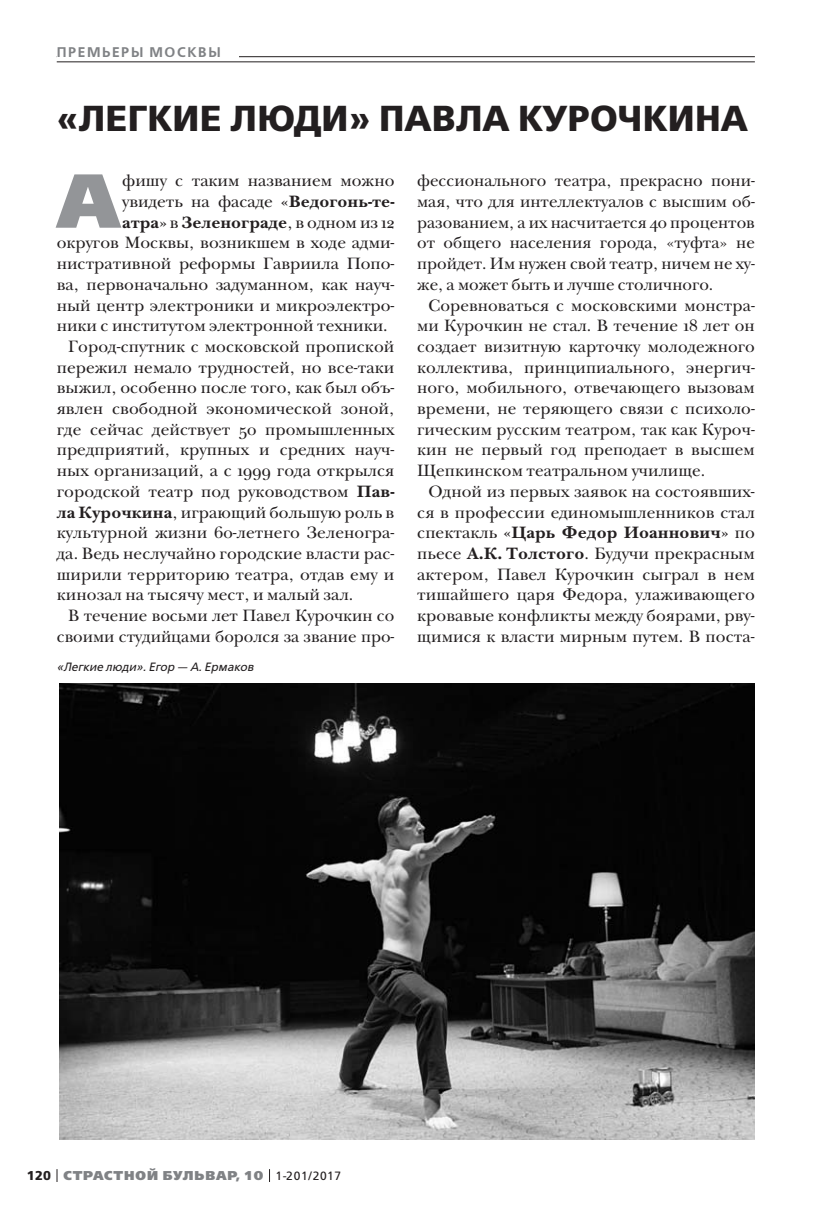
<style>
.page{position:relative;width:823px;height:1219px;background:#fff}
.page>*{position:absolute;margin:0;border:0;box-sizing:border-box;transform-origin:0 0}
.t1{font:800 76.2px "Free Set";color:#939598}
.t2{font:700 36px "Free Set";letter-spacing:.01em;color:#231f20}
.t3{font:17px/20.6px "New Baskerville ITC";letter-spacing:.005em;color:#231f20;text-align:justify}
.t4{font:700 17px "New Baskerville ITC";color:#231f20}
.t5{font:600 14px "Free Set";letter-spacing:.11em;color:#808285}
.t6{font:800 12.8px "Free Set";letter-spacing:.07em;color:#808285}
.t7{font:italic 12px "Free Set";color:#231f20}
.s1{font-weight:700}
.s2{font-weight:400}
.s3{font-weight:700;color:#231f20}
.s4{font-weight:400;font-size:12px;color:#231f20}
</style>
<div class="page">
<svg style="left:57px;top:1169px;width:1px;height:13px"></svg>
<svg style="left:269px;top:1169px;width:1px;height:13px"></svg>
<hr style="left:57px;top:56px;width:697px;height:1px;background:#231f20">
<div style="left:57px;top:41px;width:181px;height:21px;background:#fff"></div>
<hr style="left:57px;top:62px;width:697px;height:1px;background:#231f20">
<img style="left:59px;top:683px;width:695px;height:457px">
<p class="t5" style="left:57px;top:45px;width:165px">ПРЕМЬЕРЫ МОСКВЫ</p>
<h2 class="t2" style="left:57px;top:101px;width:692px">«ЛЕГКИЕ ЛЮДИ» ПАВЛА КУРОЧКИНА</h2>
<h1 class="t1" style="left:57px;top:164px;width:65px">А</h1>
<p class="t3" style="left:122px;top:172px;width:273px">фишу с таким названием можно</p>
<p class="t3" style="left:417px;top:172px;width:339px">фессионального театра, прекрасно пони&shy;мая, что для интеллектуалов с высшим об&shy;разованием, а их насчитается 40 процентов от общего населения города, «туфта» не пройдет. Им нужен свой театр, ничем не ху&shy;же, а может быть и лучше столичного.</p>
<p class="t3" style="left:417px;top:296px;width:339px;text-indent:11px">Соревноваться с московскими монстра&shy;ми Курочкин не стал. В течение 18 лет он создает визитную карточку молодежного коллектива, принципиального, энергич&shy;ного, мобильного, отвечающего вызовам времени, не теряющего связи с психоло&shy;гическим русским театром, так как Куроч&shy;кин не первый год преподает в высшем Щепкинском театральном училище.</p>
<p class="t3" style="left:417px;top:483px;width:339px;text-indent:11px">Одной из первых заявок на состоявших&shy;ся в профессии единомышленников стал спектакль <span class="s1">«Царь Федор Иоаннович»</span> по пьесе <span class="s1">А.К. Толстого</span>. Будучи прекрасным актером, Павел Курочкин сыграл в нем тишайшего царя Федора, улаживающего кровавые конфликты между боярами, рву&shy;щимися к власти мирным путем. В поста-</p>
<p class="t3" style="left:122px;top:193px;width:273px">увидеть на фасаде <span class="s1">«Ведогонь-те-</span></p>
<p class="t4" style="left:122px;top:216px;width:273px">атра» <span class="s2">в</span> Зеленограде<span class="s2">, в одном из 12</span></p>
<p class="t3" style="left:57px;top:234px;width:339px">округов Москвы, возникшем в ходе адми-</p>
<p class="t3" style="left:57px;top:255px;width:339px">нистративной реформы Гавриила Попо-</p>
<p class="t3" style="left:57px;top:276px;width:339px">ва, первоначально задуманном, как науч-</p>
<p class="t3" style="left:57px;top:296px;width:339px">ный центр электроники и микроэлектро-</p>
<p class="t3" style="left:57px;top:317px;width:332px">ники с институтом электронной техники.</p>
<p class="t3" style="left:68px;top:338px;width:327px">Город-спутник с московской пропиской</p>
<p class="t3" style="left:57px;top:358px;width:339px">пережил немало трудностей, но все-таки</p>
<p class="t3" style="left:57px;top:379px;width:339px">выжил, особенно после того, как был объ-</p>
<p class="t3" style="left:57px;top:400px;width:339px">явлен свободной экономической зоной,</p>
<p class="t3" style="left:57px;top:420px;width:339px">где сейчас действует 50 промышленных</p>
<p class="t3" style="left:57px;top:441px;width:339px">предприятий, крупных и средних науч-</p>
<p class="t3" style="left:57px;top:462px;width:339px">ных организаций, а с 1999 года открылся</p>
<p class="t3" style="left:57px;top:483px;width:339px">городской театр под руководством <span class="s1">Пав-</span></p>
<p class="t3" style="left:57px;top:503px;width:339px"><span class="s1">ла Курочкина</span>, играющий большую роль в</p>
<p class="t3" style="left:57px;top:524px;width:339px">культурной жизни 60-летнего Зеленогра-</p>
<p class="t3" style="left:57px;top:545px;width:339px">да. Ведь неслучайно городские власти рас-</p>
<p class="t3" style="left:57px;top:565px;width:339px">ширили территорию театра, отдав ему и</p>
<p class="t3" style="left:57px;top:586px;width:298px">кинозал на тысячу мест, и малый зал.</p>
<p class="t3" style="left:68px;top:607px;width:327px">В течение восьми лет Павел Курочкин со</p>
<p class="t3" style="left:57px;top:627px;width:339px">своими студийцами боролся за звание про-</p>
<p class="t7" style="left:57px;top:661px;width:198px">«Легкие люди». Егор — А. Ермаков</p>
<p class="t6" style="left:27px;top:1169px;width:315px"><span class="s3">120</span> СТРАСТНОЙ БУЛЬВАР, 10 <span class="s4">1-201/2017</span></p>
</div>
